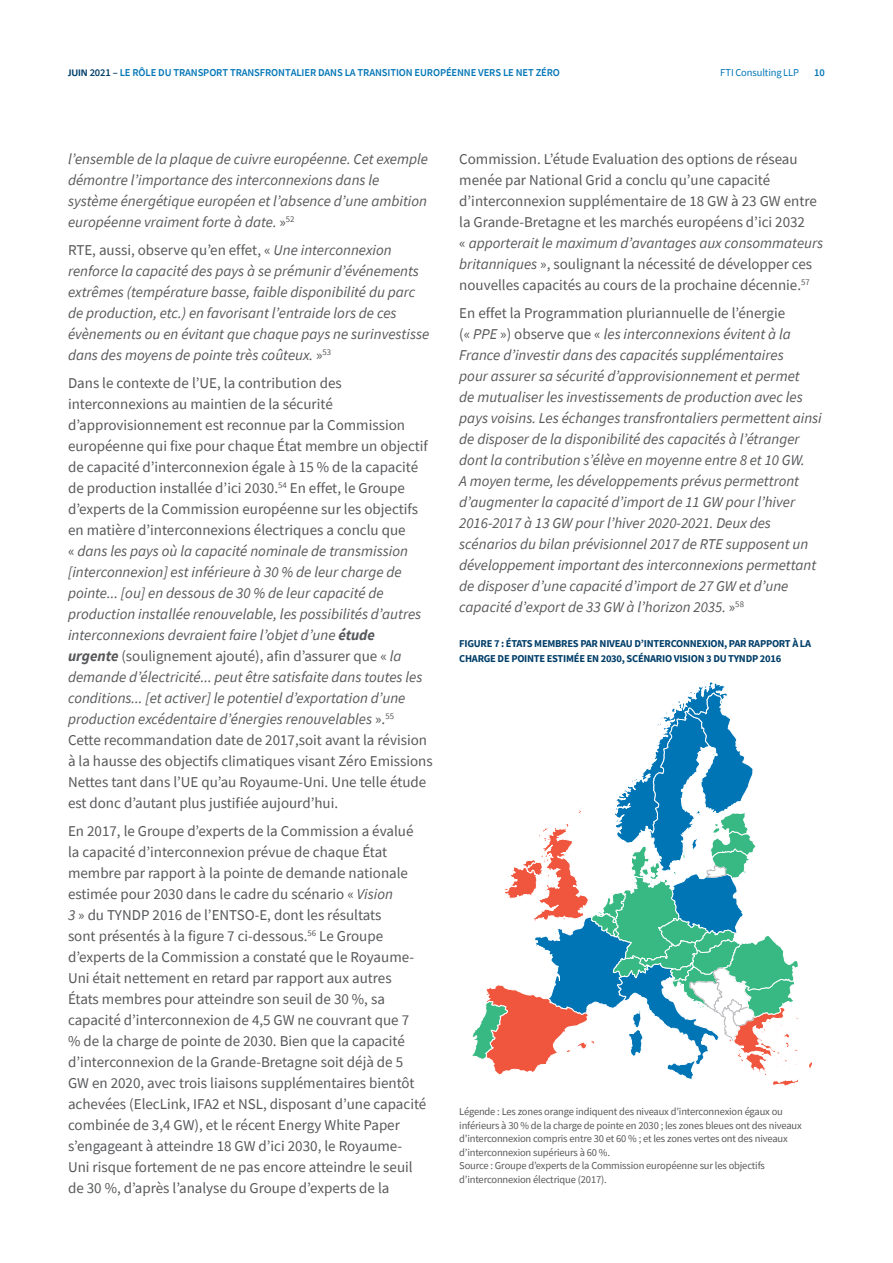
<style>
.page{position:relative;width:893px;height:1263px;background:#fff}
.page>*{position:absolute;margin:0;border:0;box-sizing:border-box;transform-origin:0 0}
.Body_copy{font:15px/21px "Source Sans Pro";color:#57585a}
.Body_copy-2{font:italic 15px/21px "Source Sans Pro";color:#57585a}
.Graph_graphic_Chart{font:10.5px/13.5px "Source Sans Pro";letter-spacing:-.015em;color:#57585a}
.Graph_graphic_Chart-2{font:700 10.5px/15px "Source Sans Pro";letter-spacing:-.025em;color:#003e69}
.Running_head_dark_bl{font:600 10.5px "Source Sans Pro";letter-spacing:-.01em;color:#0075b6}
.Boilerplate{font:10.5px "Source Sans Pro";letter-spacing:-.01em;color:#0075b6}
.Report_Label{font:600 10.5px "Source Sans Pro";color:#0075b6}
.s1{font-family:"Calibri";font-weight:700;color:#003e69}
.s2{color:#003e69}
.s3{font-style:normal}
.s4{font-style:italic}
.s5{font-weight:700;font-style:italic}
</style>
<div class="page">
<svg style="left:472px;top:682px;width:341px;height:404px"></svg>
<p class="Running_head_dark_bl" style="left:68px;top:66px;width:493px"><span class="s1">JUIN</span> <span class="s2">2021 –</span> LE RÔLE DU TRANSPORT TRANSFRONTALIER DANS LA TRANSITION EUROPÉENNE VERS LE NET ZÉRO</p>
<p class="Boilerplate" style="left:720px;top:66px;width:81px">FTI Consulting LLP</p>
<p class="Report_Label" style="left:814px;top:66px;width:12px">10</p>
<p class="Body_copy-2" style="left:68px;top:149px;width:362px">l’ensemble de la plaque de cuivre européenne. Cet exemple démontre l’importance des interconnexions dans le système énergétique européen et l’absence d’une ambition européenne vraiment forte à date. <span class="s3">»</span><sup>52</sup></p>
<p class="Body_copy-2" style="left:68px;top:239px;width:363px"><span class="s3">RTE, aussi, observe qu’en effet, «</span> Une interconnexion renforce la capacité des pays à se prémunir d’événements extrêmes (température basse, faible disponibilité du parc de production, etc.) en favorisant l’entraide lors de ces évènements ou en évitant que chaque pays ne surinvestisse dans des moyens de pointe très coûteux. <span class="s3">»</span><sup>53</sup></p>
<p class="Body_copy" style="left:68px;top:372px;width:366px">Dans le contexte de l’UE, la contribution des interconnexions au maintien de la sécurité d’approvisionnement est reconnue par la Commission européenne qui fixe pour chaque État membre un objectif de capacité d’interconnexion égale à 15 % de la capacité de production installée d’ici 2030.<sup>54</sup> En effet, le Groupe d’experts de la Commission européenne sur les objectifs en matière d’interconnexions électriques a conclu que<br>« <span class="s4">dans les pays où la capacité nominale de transmission [interconnexion] est inférieure à 30 % de leur charge de pointe... [ou] en dessous de 30 % de leur capacité de production installée renouvelable, les possibilités d’autres interconnexions devraient faire l’objet d’une</span> <span class="s5">étude<br>urgente</span> (soulignement ajouté), afin d’assurer que « <span class="s4">la demande d’électricité... peut être satisfaite dans toutes les conditions... [et activer] le potentiel d’exportation d’une production excédentaire d’énergies renouvelables</span> ».<sup>55<br></sup>Cette recommandation date de 2017,soit avant la révision à la hausse des objectifs climatiques visant Zéro Emissions Nettes tant dans l’UE qu’au Royaume-Uni. Une telle étude est donc d’autant plus justifiée aujourd’hui.</p>
<p class="Body_copy" style="left:68px;top:820px;width:360px">En 2017, le Groupe d’experts de la Commission a évalué la capacité d’interconnexion prévue de chaque État membre par rapport à la pointe de demande nationale estimée pour 2030 dans le cadre du scénario « <span class="s4">Vision<br>3</span> » du TYNDP 2016 de l’ENTSO-E, dont les résultats<br>sont présentés à la figure 7 ci-dessous.<sup>56</sup> Le Groupe d’experts de la Commission a constaté que le Royaume-Uni était nettement en retard par rapport aux autres<br>États membres pour atteindre son seuil de 30 %, sa capacité d’interconnexion de 4,5 GW ne couvrant que 7<br>% de la charge de pointe de 2030. Bien que la capacité d’interconnexion de la Grande-Bretagne soit déjà de 5<br>GW en 2020, avec trois liaisons supplémentaires bientôt achevées (ElecLink, IFA2 et NSL, disposant d’une capacité combinée de 3,4 GW), et le récent Energy White Paper s’engageant à atteindre 18 GW d’ici 2030, le Royaume-Uni risque fortement de ne pas encore atteindre le seuil de 30 %, d’après l’analyse du Groupe d’experts de la</p>
<p class="Body_copy" style="left:459px;top:149px;width:365px">Commission. L’étude Evaluation des options de réseau menée par National Grid a conclu qu’une capacité d’interconnexion supplémentaire de 18 GW à 23 GW entre la Grande-Bretagne et les marchés européens d’ici 2032<br>« <span class="s4">apporterait le maximum d’avantages aux consommateurs britanniques</span> », soulignant la nécessité de développer ces nouvelles capacités au cours de la prochaine décennie.<sup>57</sup></p>
<p class="Body_copy-2" style="left:459px;top:302px;width:364px"><span class="s3">En effet la Programmation pluriannuelle de l’énergie<br>(«</span> PPE <span class="s3">») observe que «</span> les interconnexions évitent à la France d’investir dans des capacités supplémentaires<br>pour assurer sa sécurité d’approvisionnement et permet<br>de mutualiser les investissements de production avec les pays voisins. Les échanges transfrontaliers permettent ainsi de disposer de la disponibilité des capacités à l’étranger dont la contribution s’élève en moyenne entre 8 et 10 GW.<br>A moyen terme, les développements prévus permettront d’augmenter la capacité d’import de 11 GW pour l’hiver 2016-2017 à 13 GW pour l’hiver 2020-2021. Deux des scénarios du bilan prévisionnel 2017 de RTE supposent un développement important des interconnexions permettant de disposer d’une capacité d’import de 27 GW et d’une capacité d’export de 33 GW à l’horizon 2035. <span class="s3">»</span><sup>58</sup></p>
<p class="Graph_graphic_Chart-2" style="left:459px;top:635px;width:353px">FIGURE 7 : ÉTATS MEMBRES PAR NIVEAU D’INTERCONNEXION, PAR RAPPORT À LA<br>CHARGE DE POINTE ESTIMÉE EN 2030, SCÉNARIO VISION 3 DU TYNDP 2016</p>
<p class="Graph_graphic_Chart" style="left:459px;top:1105px;width:344px">Légende : Les zones orange indiquent des niveaux d’interconnexion égaux ou inférieurs à 30 % de la charge de pointe en 2030 ; les zones bleues ont des niveaux d’interconnexion compris entre 30 et 60 % ; et les zones vertes ont des niveaux d’interconnexion supérieurs à 60 %.<br>Source : Groupe d’experts de la Commission européenne sur les objectifs d’interconnexion électrique (2017).</p>
</div>
